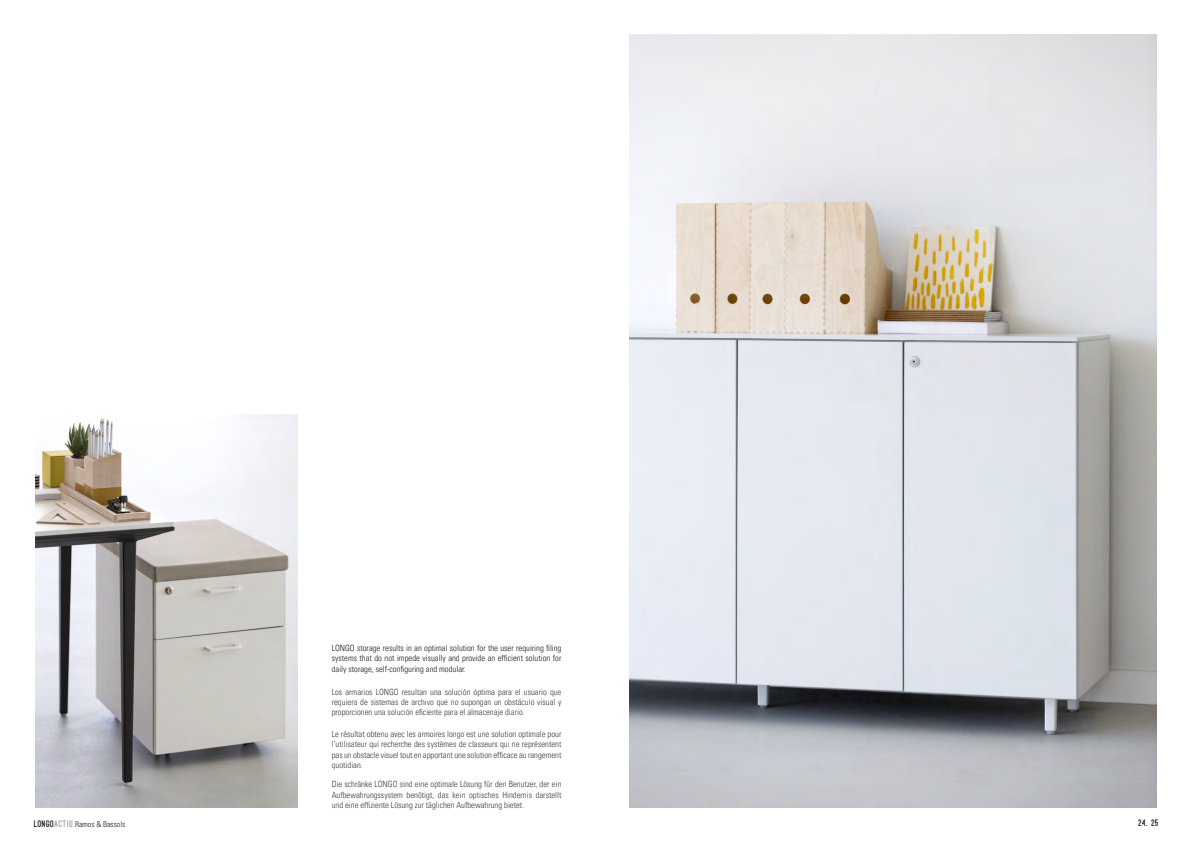
<style>
.page{position:relative;width:1191px;height:842px;background:#fff}
.page>*{position:absolute;margin:0;border:0;box-sizing:border-box;transform-origin:0 0}
.t1{font:900 9px "Ostrich Sans";color:#1d1d1b}
.t2{font:8.6px/10.3px "Univers Com 47 Light Cond";color:#3c3c3b;text-align:justify}
.t3{font:8.6px/10.3px "Univers Com 47 Light Cond";color:#1d1d1b;text-align:justify}
.t4{font:300 condensed 8px "Univers";color:#1d1d1b}
.s1{font-family:"Ostrich Sans";font-weight:900;font-stretch:normal;font-size:9px}
.s2{font-family:"Ostrich Sans";font-weight:900;font-stretch:normal;font-size:9px;color:#a1a1a1}
.s3{font-family:"Ostrich Sans";font-weight:500;font-stretch:normal;font-size:10.9px}
</style>
<div class="page">
<img style="left:629px;top:34px;width:528px;height:774px">
<img style="left:35px;top:415px;width:263px;height:393px">
<p class="t3" style="left:332px;top:643px;width:231px">LONGO storage results in an optimal solution for the user requiring filing systems that do not impede visually and provide an efficient solution for daily storage, self-configuring and modular.</p>
<p class="t2" style="left:332px;top:686px;width:231px">Los armarios LONGO resultan una solución óptima para el usuario que requiera de sistemas de archivo que no supongan un obstáculo visual y proporcionen una solución eficiente para el almacenaje diario.</p>
<p class="t2" style="left:332px;top:729px;width:231px">Le résultat obtenu avec les armoires longo est une solution optimale pour l’utilisateur qui recherche des systèmes de classeurs qui ne représentent pas un obstacle visuel tout en apportant une solution efficace au rangement quotidian.</p>
<p class="t2" style="left:332px;top:779px;width:231px">Die schränke LONGO sind eine optimale Lösung für den Benutzer, der ein Aufbewahrungssystem benötigt, das kein optisches Hindernis darstellt und eine effiziente Lösung zur täglichen Aufbewahrung bietet.</p>
<p class="t4" style="left:34px;top:819px;width:93px"><span class="s1">LONGO</span><span class="s2">ACTIU</span><span class="s3">.</span>Ramos &amp; Bassols</p>
<p class="t1" style="left:1138px;top:820px;width:21px">24. 25</p>
</div>
